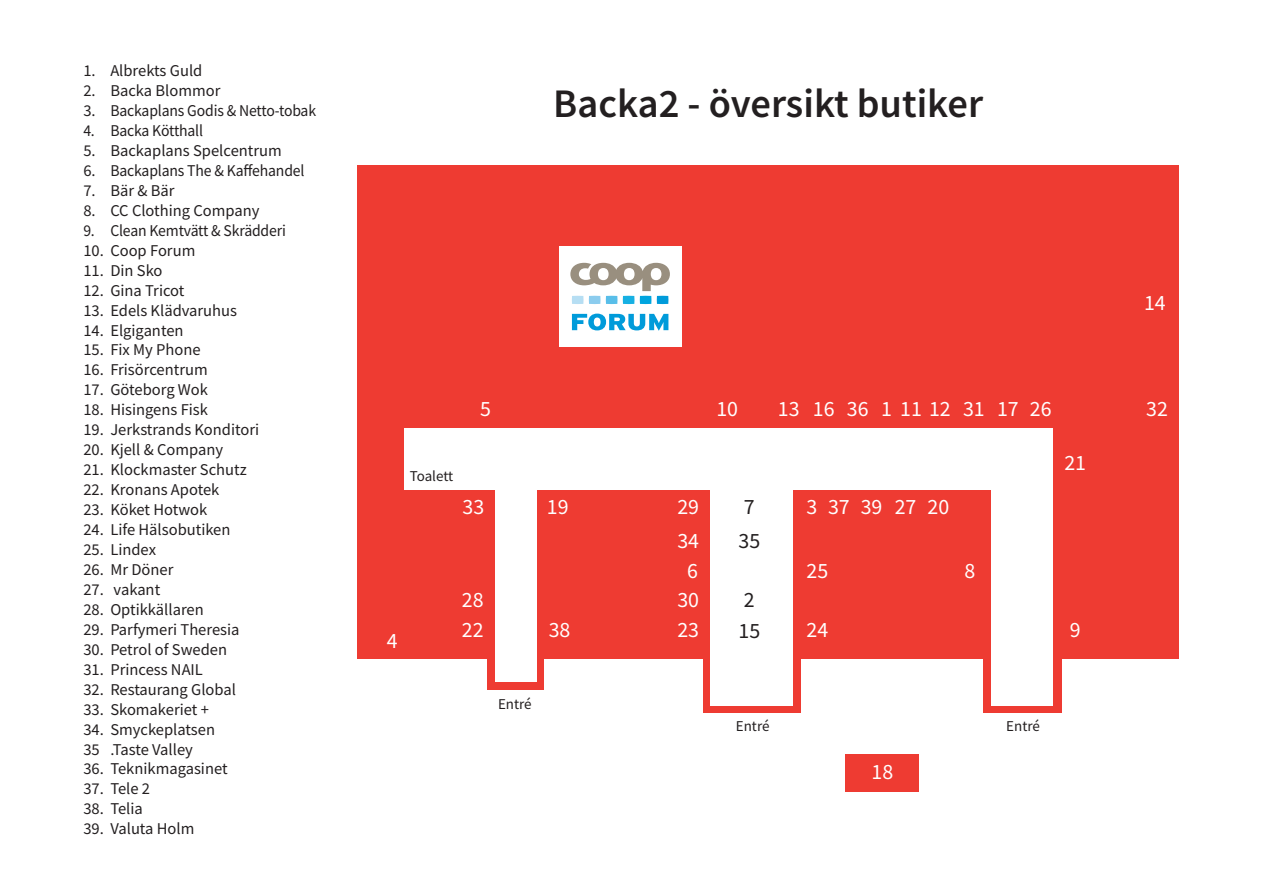
<style>
.page{position:relative;width:1263px;height:893px;background:#fff}
.page>*{position:absolute;margin:0;border:0;box-sizing:border-box;transform-origin:0 0}
.t1{font:600 40.5px "Source Sans Pro";color:#231f20}
.t2{font:21.9px "Source Sans Pro";color:#fff}
.t3{font:21.9px "Source Sans Pro";color:#231f20}
.t4{font:16.5px "Source Sans Pro";color:#231f20}
.t5{font:16.5px "Source Sans Pro";color:#231f20;scale:.95 1}
.t6{font:15px "Source Sans Pro";color:#231f20}
</style>
<div class="page">
<div style="left:357px;top:166px;width:821px;height:493px;background:#ee3b32"></div>
<div style="left:404px;top:428px;width:649px;height:62px;background:#fff"></div>
<div style="left:703px;top:518px;width:97px;height:195px;background:#ee3b32"></div>
<div style="left:710px;top:476px;width:82px;height:230px;background:#fff"></div>
<div style="left:982px;top:518px;width:79px;height:195px;background:#ee3b32"></div>
<div style="left:991px;top:472px;width:62px;height:234px;background:#fff"></div>
<div style="left:487px;top:561px;width:57px;height:129px;background:#ee3b32"></div>
<div style="left:495px;top:472px;width:41px;height:210px;background:#fff"></div>
<div style="left:559px;top:247px;width:122px;height:100px;background:#fff"></div>
<div style="left:657px;top:296px;width:11px;height:8px;background:#009bda"></div>
<div style="left:623px;top:296px;width:11px;height:8px;background:#16b0e3"></div>
<div style="left:606px;top:296px;width:11px;height:8px;background:#58bee9"></div>
<div style="left:589px;top:296px;width:11px;height:8px;background:#8bccee"></div>
<div style="left:572px;top:296px;width:11px;height:8px;background:#b6def3"></div>
<div style="left:640px;top:296px;width:11px;height:8px;background:#00a5df"></div>
<svg style="left:572px;top:314px;width:96px;height:17px"></svg>
<svg style="left:570px;top:263px;width:100px;height:28px"></svg>
<div style="left:846px;top:754px;width:73px;height:38px;background:#ee3b32"></div>
<p class="t4" style="left:83px;top:60px;width:121px">1. Albrekts Guld</p>
<p class="t4" style="left:83px;top:80px;width:139px">2. Backa Blommor</p>
<p class="t4" style="left:83px;top:100px;width:234px">3. Backaplans Godis &amp; Netto-tobak</p>
<p class="t5" style="left:83px;top:120px;width:128px">4. Backa Kötthall</p>
<p class="t4" style="left:83px;top:140px;width:200px">5. Backaplans Spelcentrum</p>
<p class="t4" style="left:83px;top:160px;width:223px">6. Backaplans The &amp; Kaffehandel</p>
<p class="t4" style="left:83px;top:180px;width:93px">7. Bär &amp; Bär</p>
<p class="t4" style="left:83px;top:200px;width:178px">8. CC Clothing Company</p>
<p class="t5" style="left:83px;top:220px;width:215px">9. Clean Kemtvätt &amp; Skrädderi</p>
<p class="t4" style="left:83px;top:240px;width:114px">10. Coop Forum</p>
<p class="t4" style="left:83px;top:260px;width:81px">11. Din Sko</p>
<p class="t4" style="left:83px;top:280px;width:103px">12. Gina Tricot</p>
<p class="t4" style="left:83px;top:300px;width:155px">13. Edels Klädvaruhus</p>
<p class="t4" style="left:83px;top:320px;width:102px">14. Elgiganten</p>
<p class="t4" style="left:83px;top:339px;width:119px">15. Fix My Phone</p>
<p class="t4" style="left:83px;top:359px;width:126px">16. Frisörcentrum</p>
<p class="t4" style="left:83px;top:379px;width:126px">17. Göteborg Wok</p>
<p class="t4" style="left:83px;top:399px;width:126px">18. Hisingens Fisk</p>
<p class="t4" style="left:83px;top:419px;width:177px">19. Jerkstrands Konditori</p>
<p class="t4" style="left:83px;top:439px;width:141px">20. Kjell &amp; Company</p>
<p class="t4" style="left:83px;top:459px;width:165px">21. Klockmaster Schutz</p>
<p class="t4" style="left:83px;top:479px;width:138px">22. Kronans Apotek</p>
<p class="t4" style="left:83px;top:499px;width:126px">23. Köket Hotwok</p>
<p class="t4" style="left:83px;top:519px;width:149px">24. Life Hälsobutiken</p>
<p class="t4" style="left:83px;top:539px;width:74px">25. Lindex</p>
<p class="t4" style="left:83px;top:559px;width:92px">26. Mr Döner</p>
<p class="t4" style="left:83px;top:579px;width:78px">27. vakant</p>
<p class="t4" style="left:83px;top:599px;width:122px">28. Optikkällaren</p>
<p class="t4" style="left:83px;top:619px;width:158px">29. Parfymeri Theresia</p>
<p class="t4" style="left:83px;top:639px;width:145px">30. Petrol of Sweden</p>
<p class="t4" style="left:83px;top:659px;width:121px">31. Princess NAIL</p>
<p class="t4" style="left:83px;top:679px;width:154px">32. Restaurang Global</p>
<p class="t4" style="left:83px;top:699px;width:127px">33. Skomakeriet +</p>
<p class="t4" style="left:83px;top:719px;width:133px">34. Smyckeplatsen</p>
<p class="t4" style="left:83px;top:738px;width:111px">35 .Taste Valley</p>
<p class="t4" style="left:83px;top:758px;width:146px">36. Teknikmagasinet</p>
<p class="t4" style="left:83px;top:778px;width:68px">37. Tele 2</p>
<p class="t4" style="left:83px;top:798px;width:61px">38. Telia</p>
<p class="t4" style="left:83px;top:818px;width:113px">39. Valuta Holm</p>
<p class="t1" style="left:553px;top:77px;width:431px">Backa2 - översikt butiker</p>
<p class="t2" style="left:1144px;top:289px;width:23px">14</p>
<p class="t2" style="left:480px;top:395px;width:12px">5</p>
<p class="t2" style="left:716px;top:395px;width:23px">10</p>
<p class="t2" style="left:778px;top:395px;width:23px">13</p>
<p class="t2" style="left:813px;top:395px;width:23px">16</p>
<p class="t2" style="left:997px;top:395px;width:23px">17</p>
<p class="t2" style="left:847px;top:395px;width:23px">36</p>
<p class="t2" style="left:881px;top:395px;width:71px">1 11 12</p>
<p class="t2" style="left:963px;top:395px;width:23px">31</p>
<p class="t2" style="left:1146px;top:395px;width:23px">32</p>
<p class="t2" style="left:1030px;top:395px;width:23px">26</p>
<p class="t2" style="left:387px;top:627px;width:12px">4</p>
<p class="t6" style="left:410px;top:466px;width:45px">Toalett</p>
<p class="t2" style="left:463px;top:493px;width:23px">33</p>
<p class="t2" style="left:895px;top:493px;width:23px">27</p>
<p class="t2" style="left:547px;top:493px;width:23px">19</p>
<p class="t2" style="left:927px;top:493px;width:23px">20</p>
<p class="t2" style="left:677px;top:493px;width:23px">29</p>
<p class="t2" style="left:806px;top:493px;width:12px">3</p>
<p class="t2" style="left:828px;top:493px;width:23px">37</p>
<p class="t2" style="left:861px;top:493px;width:23px">39</p>
<p class="t3" style="left:744px;top:493px;width:12px">7</p>
<p class="t2" style="left:462px;top:586px;width:23px">28</p>
<p class="t2" style="left:677px;top:527px;width:23px">34</p>
<p class="t3" style="left:738px;top:527px;width:23px">35</p>
<p class="t2" style="left:687px;top:556px;width:12px">6</p>
<p class="t2" style="left:806px;top:556px;width:23px">25</p>
<p class="t2" style="left:677px;top:586px;width:23px">30</p>
<p class="t3" style="left:744px;top:586px;width:12px">2</p>
<p class="t2" style="left:462px;top:616px;width:23px">22</p>
<p class="t2" style="left:677px;top:616px;width:23px">23</p>
<p class="t2" style="left:806px;top:616px;width:23px">24</p>
<p class="t2" style="left:549px;top:616px;width:23px">38</p>
<p class="t3" style="left:738px;top:617px;width:23px">15</p>
<p class="t2" style="left:964px;top:556px;width:12px">8</p>
<p class="t2" style="left:1064px;top:448px;width:23px">21</p>
<p class="t2" style="left:1070px;top:616px;width:12px">9</p>
<p class="t6" style="left:498px;top:694px;width:35px">Entré</p>
<p class="t6" style="left:736px;top:716px;width:35px">Entré</p>
<p class="t6" style="left:1006px;top:716px;width:35px">Entré</p>
<p class="t2" style="left:871px;top:758px;width:23px">18</p>
</div>
